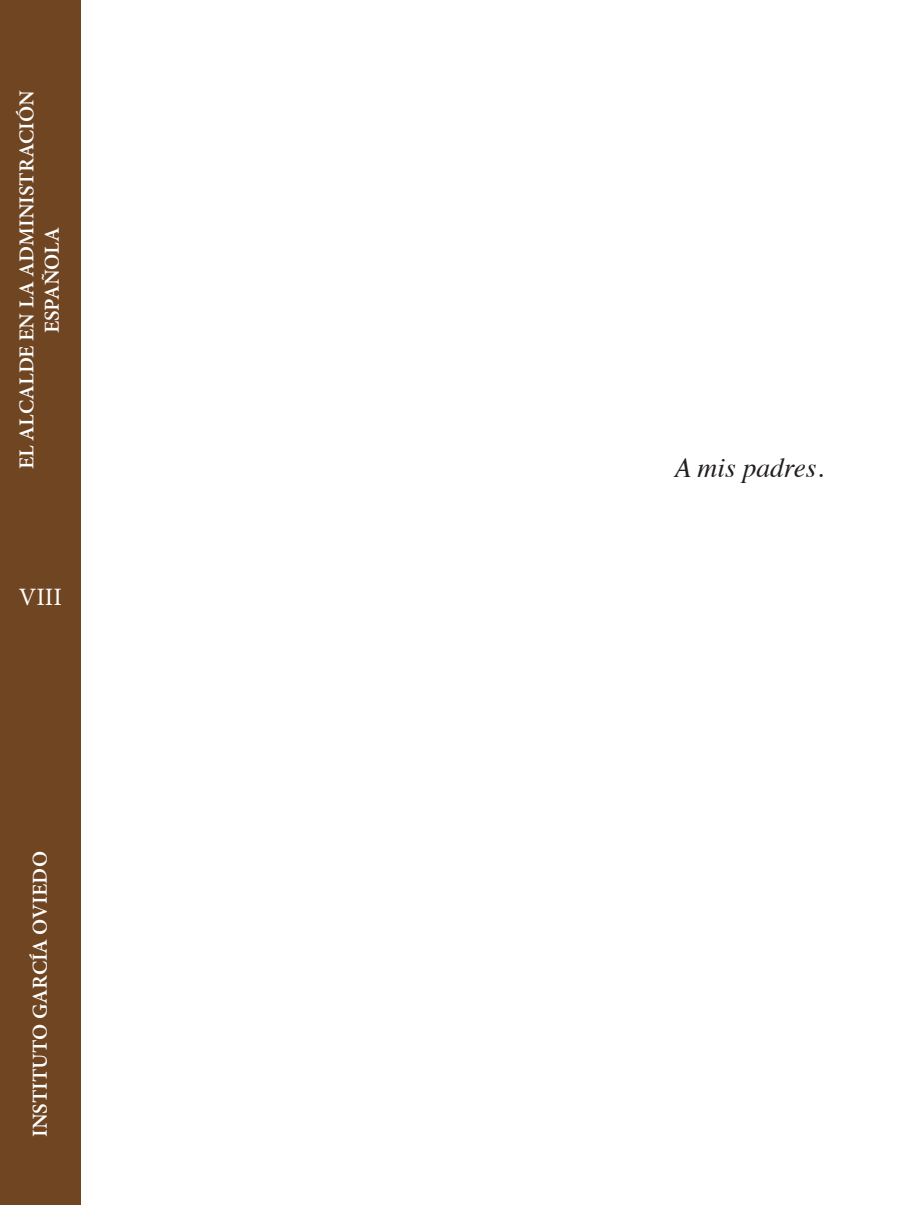
<style>
.page{position:relative;width:919px;height:1205px;background:#fff}
.page>*{position:absolute;margin:0;border:0;box-sizing:border-box;transform-origin:0 0}
.t1{font:italic 27.5px "Times";color:#231f20}
.t2{font:25px "Minion Pro";color:#fff}
.t3{font:600 21.25px/25.5px "Minion Pro";color:#fff;text-align:center}
</style>
<div class="page">
<div style="left:0;top:0;width:80px;height:1205px;background:#704522"></div>
<p class="t3" style="left:13px;top:469px;width:380px;rotate:-90deg">EL ALCALDE EN LA ADMINISTRACIÓN<br>ESPAÑOLA</p>
<p class="t2" style="left:19px;top:582px;width:45px">VIII</p>
<p class="t3" style="left:27px;top:1137px;width:287px;rotate:-90deg">INSTITUTO GARCÍA OVIEDO</p>
<p class="t1" style="left:674px;top:456px;width:150px">A mis padres.</p>
</div>
